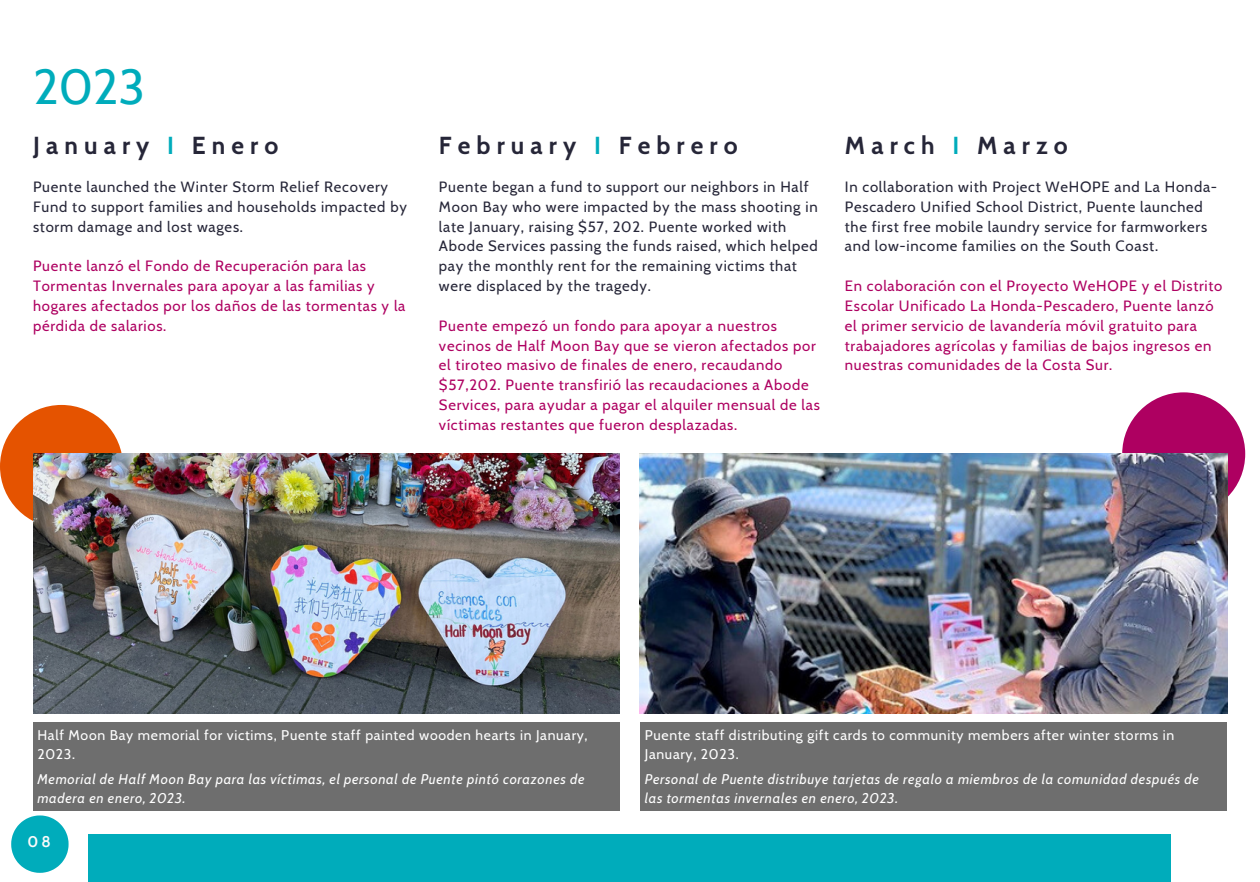
<style>
.page{position:relative;width:1260px;height:882px;background:#fff}
.page>*{position:absolute;margin:0;border:0;box-sizing:border-box;transform-origin:0 0}
.t1{font:49px "Cabin";color:#00acbb}
.t2{font:700 24.5px "Cabin";letter-spacing:.25em;color:#262638}
.t3{font:700 15.4px "Cabin";color:#fafafa}
.t4{font:14.88px/19.8px "Cabin";letter-spacing:.05em;color:#ae0061}
.t5{font:14.88px/19.8px "Cabin";letter-spacing:.05em;color:#262638}
.t6{font:italic 14px/18.7px "Cabin";letter-spacing:.05em;color:#fff}
.t7{font:14px/18.7px "Cabin";letter-spacing:.05em;color:#fff}
.s1{color:#00acbb}
</style>
<div class="page">
<div style="left:1122px;top:392px;width:123px;height:123px;background:#ae0061;border-radius:50%"></div>
<div style="left:0;top:405px;width:123px;height:123px;background:#e55300;border-radius:50%"></div>
<div style="left:88px;top:835px;width:1083px;height:47px;background:#00acbb"></div>
<svg style="left:11px;top:815px;width:58px;height:58px"></svg>
<img style="left:33px;top:454px;width:587px;height:260px">
<img style="left:639px;top:454px;width:588px;height:260px">
<div style="left:33px;top:723px;width:586px;height:88px;background:#6e6e6e"></div>
<div style="left:640px;top:723px;width:587px;height:88px;background:#6e6e6e"></div>
<p class="t1" style="left:33px;top:57px;width:114px">2023</p>
<h1 class="t2" style="left:33px;top:131px;width:247px">January <span class="s1">I</span> Enero</h1>
<h2 class="t5" style="left:33px;top:177px;width:375px">Puente launched the Winter Storm Relief Recovery<br>Fund to support families and households impacted by storm damage and lost wages.</h2>
<p class="t4" style="left:33px;top:256px;width:374px">Puente lanzó el Fondo de Recuperación para las Tormentas Invernales para apoyar a las familias y hogares afectados por los daños de las tormentas y la pérdida de salarios.</p>
<h2 class="t2" style="left:439px;top:131px;width:300px">February <span class="s1">I</span> Febrero</h2>
<p class="t5" style="left:439px;top:177px;width:380px">Puente began a fund to support our neighbors in Half Moon Bay who were impacted by the mass shooting in late January, raising $57, 202. Puente worked with Abode Services passing the funds raised, which helped pay the monthly rent for the remaining victims that were displaced by the tragedy.</p>
<p class="t4" style="left:439px;top:315px;width:382px">Puente empezó un fondo para apoyar a nuestros vecinos de Half Moon Bay que se vieron afectados por el tiroteo masivo de finales de enero, recaudando $57,202. Puente transfirió las recaudaciones a Abode Services, para ayudar a pagar el alquiler mensual de las víctimas restantes que fueron desplazadas.</p>
<h2 class="t2" style="left:845px;top:131px;width:224px">March <span class="s1">I</span> Marzo</h2>
<p class="t5" style="left:845px;top:177px;width:374px">In collaboration with Project WeHOPE and La Honda-Pescadero Unified School District, Puente launched the first free mobile laundry service for farmworkers and low-income families on the South Coast.</p>
<p class="t4" style="left:845px;top:276px;width:379px">En colaboración con el Proyecto WeHOPE y el Distrito Escolar Unificado La Honda-Pescadero, Puente lanzó el primer servicio de lavandería móvil gratuito para trabajadores agrícolas y familias de bajos ingresos en nuestras comunidades de la Costa Sur.</p>
<p class="t7" style="left:37px;top:726px;width:552px">Half Moon Bay memorial for victims, Puente staff painted wooden hearts in January,<br>2023.</p>
<p class="t7" style="left:645px;top:726px;width:531px">Puente staff distributing gift cards to community members after winter storms in<br>January, 2023.</p>
<p class="t6" style="left:37px;top:770px;width:549px">Memorial de Half Moon Bay para las víctimas, el personal de Puente pintó corazones de madera en enero, 2023.</p>
<p class="t6" style="left:645px;top:770px;width:556px">Personal de Puente distribuye tarjetas de regalo a miembros de la comunidad después de las tormentas invernales en enero, 2023.</p>
<p class="t3" style="left:27px;top:832px;width:25px">08</p>
</div>
